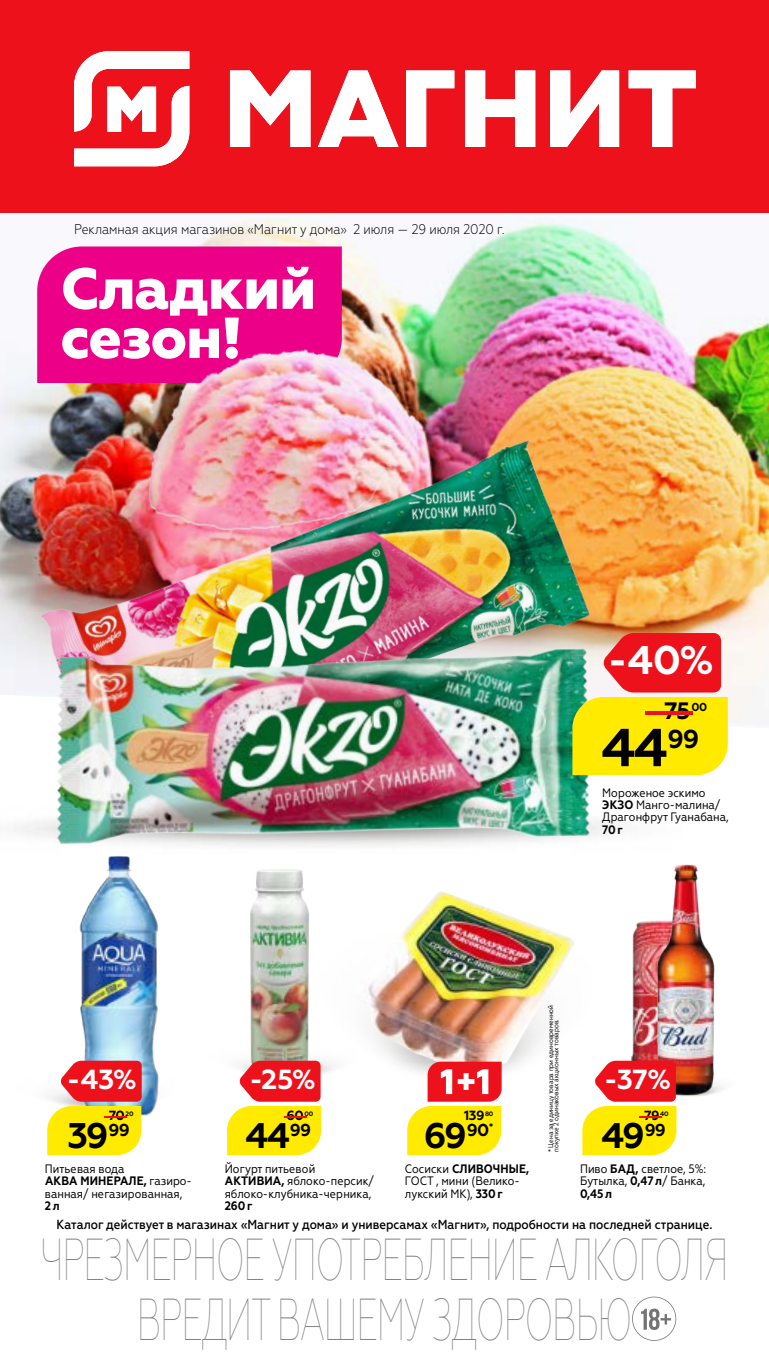
<style>
.page{position:relative;width:769px;height:1365px;background:#fff}
.page>*{position:absolute;margin:0;border:0;box-sizing:border-box;transform-origin:0 0}
.t1{font:100 59.15px/59.5px "Geometria Narrow";letter-spacing:-.03em;color:#858382;text-align:center;scale:.67 1}
.t2{font:800 57.75px/49.2px "Geometria";letter-spacing:-.02em;color:#fff}
.t3{font:700 53.38px "Geometria";color:#000}
.t4{font:700 40.07px "Geometria";color:#fff}
.t5{font:700 35.52px "Geometria";letter-spacing:-.06em;color:#000}
.t6{font:700 27.65px "Geometria";color:#fff}
.t7{font:700 23.62px "Geometria";color:#000}
.t8{font:300 14px "Geometria Narrow";color:#000}
.t9{font:700 13.3px "Geometria";letter-spacing:-.04em;color:#000}
.t10{font:700 13.3px "Geometria";color:#ed111c;scale:5.5 1}
.t11{font:500 13.12px "Geometria Narrow";color:#000}
.t12{font:12.25px/12.2px "Geometria Narrow";color:#000}
.t13{font:700 11.55px "Geometria";color:#000}
.t14{font:7px/5.2px "Geometria Narrow";color:#000}
.t15{font:700 6.48px "Geometria";color:#000}
.s1{font-size:23.62px;color:#ed111c}
.s2{font-weight:700}
</style>
<div class="page">
<svg style="left:632px;top:1296px;width:44px;height:44px"></svg>
<img style="left:384px;top:891px;width:190px;height:180px">
<img style="left:250px;top:869px;width:134px;height:205px">
<img style="left:632px;top:921px;width:16px;height:125px">
<img style="left:631px;top:1046px;width:17px;height:14px">
<img style="left:648px;top:864px;width:74px;height:233px">
<img style="left:0;top:212px;width:769px;height:512px">
<div style="left:0;top:0;width:769px;height:212px;background:#ed111c"></div>
<img style="left:20px;top:429px;width:594px;height:399px">
<img style="left:30px;top:622px;width:585px;height:224px">
<svg style="left:406px;top:70px;width:48px;height:77px"></svg>
<svg style="left:465px;top:70px;width:70px;height:77px"></svg>
<svg style="left:629px;top:70px;width:67px;height:77px"></svg>
<svg style="left:550px;top:70px;width:69px;height:77px"></svg>
<svg style="left:230px;top:70px;width:80px;height:77px"></svg>
<svg style="left:318px;top:70px;width:80px;height:77px"></svg>
<svg style="left:74px;top:51px;width:115px;height:115px"></svg>
<img style="left:79px;top:856px;width:80px;height:260px">
<svg style="left:227px;top:1060px;width:94px;height:94px"></svg>
<svg style="left:582px;top:1060px;width:94px;height:94px"></svg>
<svg style="left:47px;top:1060px;width:95px;height:94px;background:#f4a136"></svg>
<svg style="left:407px;top:1061px;width:95px;height:93px"></svg>
<svg style="left:572px;top:633px;width:156px;height:142px;background:#efa82d"></svg>
<svg style="left:37px;top:246px;width:305px;height:137px;background:#ec148f"></svg>
<p class="t8" style="left:74px;top:221px;width:432px">Рекламная акция магазинов «Магнит у дома» 2 июля — 29 июля 2020 г.</p>
<p class="t2" style="left:61px;top:265px;width:257px">Сладкий сезон!</p>
<p class="t4" style="left:608px;top:636px;width:108px">-40%</p>
<p class="t7" style="left:664px;top:697px;width:28px">75</p>
<p class="t13" style="left:630px;top:700px;width:79px"><span class="s1">-</span>00</p>
<p class="t3" style="left:601px;top:715px;width:99px">44<sup>99</sup></p>
<p class="t12" style="left:602px;top:786px;width:128px">Мороженое эскимо<br><span class="s2">ЭКЗО</span> Манго-малина/<br>Драгонфрут Гуанабана,<br><span class="s2">70 г</span></p>
<p class="t6" style="left:67px;top:1062px;width:72px">-43%</p>
<p class="t6" style="left:249px;top:1062px;width:68px">-25%</p>
<p class="t9" style="left:109px;top:1107px;width:26px">70<sup>20</sup></p>
<p class="t10" style="left:97px;top:1107px;width:8px">-</p>
<p class="t5" style="left:67px;top:1114px;width:64px">39<sup>99</sup></p>
<p class="t9" style="left:287px;top:1107px;width:28px">60<sup>00</sup></p>
<p class="t10" style="left:277px;top:1107px;width:8px">-</p>
<p class="t5" style="left:246px;top:1114px;width:67px">44<sup>99</sup></p>
<p class="t9" style="left:464px;top:1107px;width:31px">139<sup>80</sup></p>
<p class="t5" style="left:424px;top:1114px;width:71px">69<sup>90</sup><sup>*</sup></p>
<p class="t14" style="left:548px;top:1151px;width:149px;rotate:-90deg">* Цена за единицу товара при единовременной покупке 2 одинаковых акционных товаров.</p>
<p class="t6" style="left:604px;top:1062px;width:68px">-37%</p>
<p class="t9" style="left:644px;top:1107px;width:17px">79</p>
<p class="t15" style="left:660px;top:1109px;width:10px">40</p>
<p class="t10" style="left:632px;top:1107px;width:8px">-</p>
<p class="t5" style="left:601px;top:1114px;width:66px">49<sup>99</sup></p>
<p class="t12" style="left:45px;top:1162px;width:148px">Питьевая вода<br><span class="s2">АКВА МИНЕРАЛЕ,</span> газиро&shy;ванная/ негазированная,<br><span class="s2">2 л</span></p>
<p class="t12" style="left:225px;top:1162px;width:151px">Йогурт питьевой<br><span class="s2">АКТИВИА,</span> яблоко-персик/ яблоко-клубника-черника,<br><span class="s2">260 г</span></p>
<p class="t12" style="left:405px;top:1162px;width:126px">Сосиски <span class="s2">СЛИВОЧНЫЕ,<br></span>ГОСТ , мини (Велико&shy;лукский МК), <span class="s2">330 г</span></p>
<p class="t12" style="left:580px;top:1162px;width:128px;text-align:justify">Пиво <span class="s2">БАД,</span> светлое, 5%:<br>Бутылка, <span class="s2">0,47 л</span>/ Банка, <span class="s2">0,45 л</span></p>
<p class="t11" style="left:57px;top:1216px;width:657px">Каталог действует в магазинах «Магнит у дома» и универсамах «Магнит», подробности на последней странице.</p>
<p class="t1" style="left:40px;top:1229px;width:1029px">ЧРЕЗМЕРНОЕ УПОТРЕБЛЕНИЕ АЛКОГОЛЯ<br>ВРЕДИТ ВАШЕМУ ЗДОРОВЬЮ</p>
</div>
